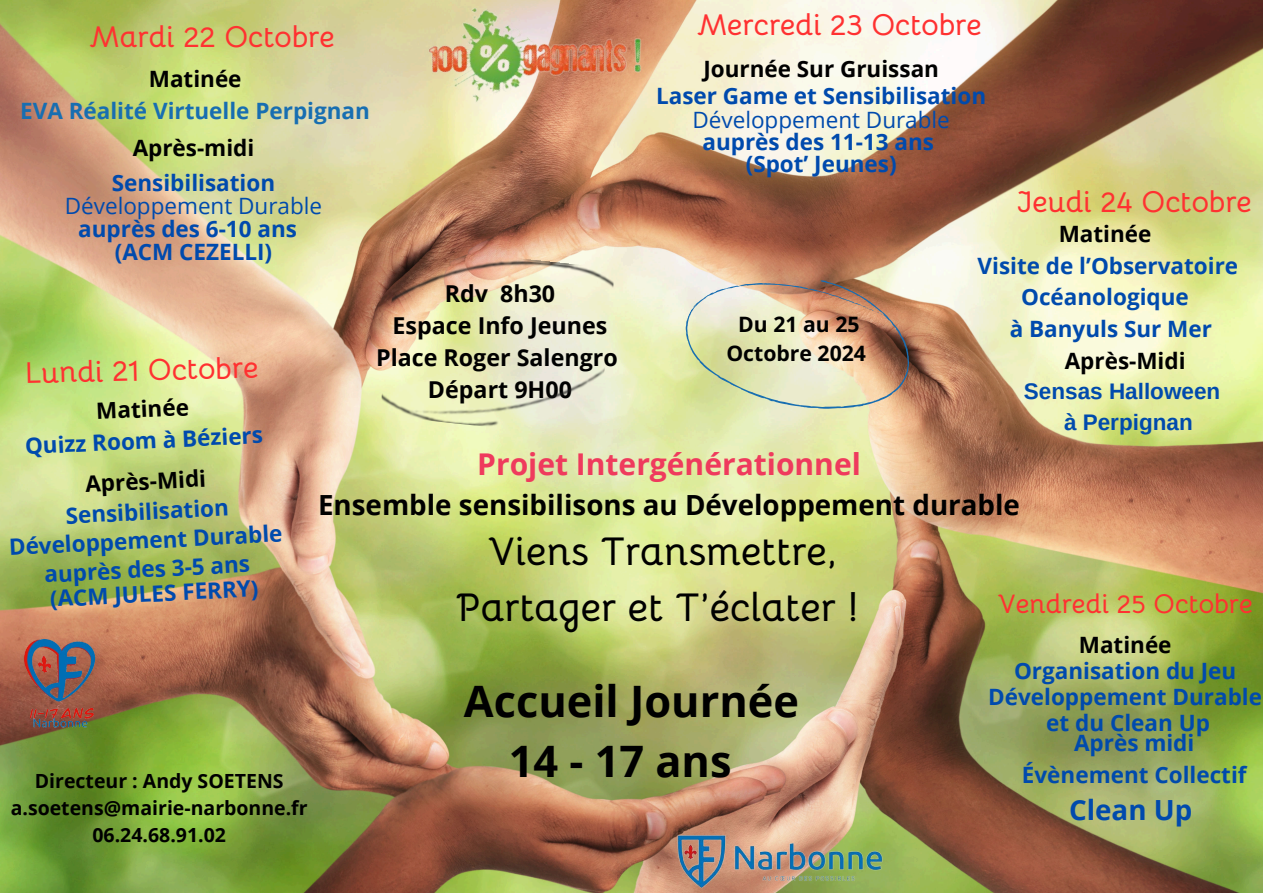
<style>
.page{position:relative;width:1263px;height:893px;background:#fff}
.page>*{position:absolute;margin:0;border:0;box-sizing:border-box;transform-origin:0 0}
.t1{font:700 43.35px/60.2px "Open Sans";color:#000;text-align:center}
.t2{font:700 40.28px/56.2px "Bellota";color:#000;text-align:center}
.t3{font:700 30px "Bellota";color:#ff3131}
.t4{font:700 30px "Open Sans";color:#ef3a5d}
.t5{font:700 27.75px "Open Sans";color:#000}
.t6{font:700 27.75px "Open Sans";color:#004aad}
.t7{font:700 27px "Bellota";color:#ff3131}
.t8{font:700 23.25px/32.1px "Open Sans";color:#000;text-align:center}
.t9{font:700 22.5px/31.5px "Open Sans";color:#004aad;text-align:center}
.t10{font:700 22.5px/31.5px "Open Sans";color:#186eb1;text-align:center}
.t11{font:700 22.5px/30.4px "Arimo";color:#004aad;text-align:center}
.t12{font:700 22.5px "Open Sans";color:#000}
.t13{font:700 21.23px/29.3px "Open Sans";color:#000;text-align:center}
.t14{font:700 19.5px "Open Sans";color:#000}
.s1{color:#000}
.s2{font-weight:400}
.s3{font-family:"Open Sans";color:#000}
</style>
<div class="page">
<img style="left:0;top:0;width:1263px;height:893px">
<img style="left:0;top:631px;width:119px;height:111px">
<img style="left:669px;top:806px;width:231px;height:87px">
<img style="left:381px;top:0;width:288px;height:203px">
<svg style="left:669px;top:229px;width:261px;height:225px;background:#d5bd97"></svg>
<svg style="left:763px;top:397px;width:5px;height:3px"></svg>
<svg style="left:875px;top:311px;width:8px;height:4px"></svg>
<svg style="left:861px;top:306px;width:7px;height:3px"></svg>
<svg style="left:831px;top:295px;width:9px;height:4px"></svg>
<svg style="left:686px;top:337px;width:4px;height:3px"></svg>
<svg style="left:702px;top:297px;width:4px;height:3px"></svg>
<svg style="left:738px;top:285px;width:6px;height:2px"></svg>
<svg style="left:690px;top:347px;width:8px;height:11px"></svg>
<svg style="left:872px;top:399px;width:6px;height:3px"></svg>
<img style="left:380px;top:245px;width:235px;height:193px">
<h4 class="t3" style="left:89px;top:18px;width:247px">Mardi 22 Octobre</h4>
<h4 class="t3" style="left:697px;top:6px;width:286px">Mercredi 23 Octobre</h4>
<h2 class="t9" style="left:656px;top:55px;width:332px;line-height:26.4px"><span class="s1">Journée Sur Gruissan<br></span>Laser Game et Sensibilisation</h2>
<h2 class="t9" style="left:692px;top:108px;width:259px;line-height:21.9px"><span class="s2">Développement Durable </span>auprès des 11-13 ans (Spot’ Jeunes)</h2>
<h4 class="t10" style="left:20px;top:63px;width:351px"><span class="s1">Matinée<br></span>EVA Réalité Virtuelle Perpignan</h4>
<h2 class="t12" style="left:133px;top:132px;width:123px">Après-midi</h2>
<h4 class="t9" style="left:65px;top:171px;width:259px;line-height:23.1px">Sensibilisation<br><span class="s2">Développement Durable </span>auprès des 6-10 ans (ACM CEZELLI)</h4>
<p class="t3" style="left:1017px;top:183px;width:236px">Jeudi 24 Octobre</p>
<h4 class="t9" style="left:977px;top:218px;width:262px"><span class="s1">Matinée<br></span>Visite de l’Observatoire<br>Océanologique<br>à Banyuls Sur Mer</h4>
<p class="t8" style="left:376px;top:277px;width:243px">Rdv 8h30<br>Espace Info Jeunes<br>Place Roger Salengro<br>Départ 9H00</p>
<p class="t13" style="left:726px;top:309px;width:141px">Du 21 au 25<br>Octobre 2024</p>
<h4 class="t11" style="left:1024px;top:346px;width:198px"><span class="s3">Après-Midi<br></span>Sensas Halloween à Perpignan</h4>
<h5 class="t3" style="left:25px;top:353px;width:235px;rotate:-1deg">Lundi 21 Octobre</h5>
<p class="t9" style="left:22px;top:399px;width:240px;rotate:-3deg"><span class="s1">Matinée<br></span>Quizz Room à Béziers</p>
<h4 class="t9" style="left:5px;top:473px;width:275px;line-height:29.2px;rotate:-3deg"><span class="s1">Après-Midi<br></span>Sensibilisation<br>Développement Durable auprès des 3-5 ans</h4>
<p class="t4" style="left:477px;top:443px;width:385px">Projet Intergénérationnel</p>
<p class="t5" style="left:318px;top:485px;width:703px">Ensemble sensibilisons au Développement durable</p>
<h3 class="t2" style="left:456px;top:523px;width:404px">Viens Transmettre,<br>Partager et T’éclater !</h3>
<h4 class="t9" style="left:49px;top:582px;width:210px;rotate:-3deg">(ACM JULES FERRY)</h4>
<h4 class="t7" style="left:998px;top:587px;width:257px">Vendredi 25 Octobre</h4>
<h4 class="t14" style="left:35px;top:766px;width:250px">Directeur : Andy SOETENS</h4>
<h5 class="t14" style="left:11px;top:793px;width:298px">a.soetens@mairie-narbonne.fr</h5>
<h2 class="t14" style="left:92px;top:820px;width:135px">06.24.68.91.02</h2>
<p class="t1" style="left:464px;top:670px;width:337px">Accueil Journée<br>14 - 17 ans</p>
<h1 class="t9" style="left:988px;top:632px;width:275px;line-height:25.9px"><span class="s1">Matinée<br></span>Organisation du Jeu<br>Développement Durable et du Clean Up</h1>
<h1 class="t9" style="left:1022px;top:726px;width:226px">Après midi<br>Évènement Collectif</h1>
<h1 class="t6" style="left:1069px;top:790px;width:125px">Clean Up</h1>
</div>
